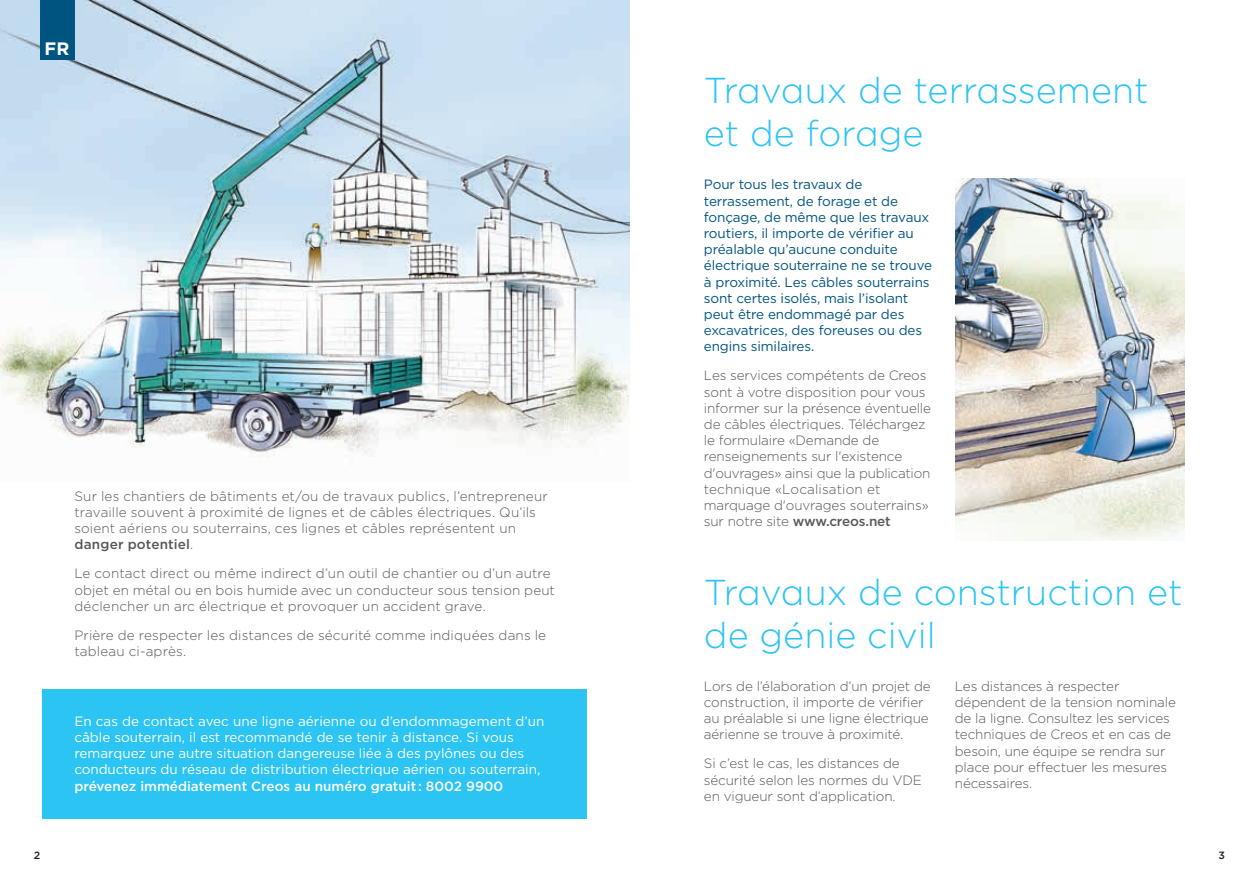
<style>
.page{position:relative;width:1259px;height:893px;background:#fff}
.page>*{position:absolute;margin:0;border:0;box-sizing:border-box;transform-origin:0 0}
.t1{font:300 36px/43.2px "Gotham";color:#2bc4f3}
.t2{font:700 18px "Gotham";color:#fff}
.t3{font:300 13.5px/16.2px "Gotham";letter-spacing:-.01em;color:#57585a}
.t4{font:300 13.5px/16.2px "Gotham";letter-spacing:.01em;color:#57585a}
.t5{font:13.5px/16.2px "Gotham";letter-spacing:-.01em;color:#005480}
.t6{font:13.5px/16.2px "Gotham";color:#fff}
.t7{font:500 10.5px "Gotham";color:#231f20}
.s1{font-weight:500}
</style>
<div class="page">
<div style="left:43px;top:689px;width:544px;height:130px;background:#2bc4f3"></div>
<img style="left:0;top:0;width:629px;height:457px">
<div style="left:40px;top:0;width:34px;height:60px;background:#005480"></div>
<img style="left:955px;top:179px;width:229px;height:361px">
<p class="t2" style="left:45px;top:37px;width:26px">FR</p>
<p class="t4" style="left:74px;top:488px;width:475px">Sur les chantiers de bâtiments et/ou de travaux publics, l’entrepreneur travaille souvent à proximité de lignes et de câbles électriques. Qu’ils soient aériens ou souterrains, ces lignes et câbles représentent un <span class="s1">danger potentiel</span>.</p>
<p class="t4" style="left:74px;top:565px;width:482px">Le contact direct ou même indirect d’un outil de chantier ou d’un autre objet en métal ou en bois humide avec un conducteur sous tension peut déclencher un arc électrique et provoquer un accident grave.</p>
<p class="t4" style="left:74px;top:627px;width:473px">Prière de respecter les distances de sécurité comme indiquées dans le tableau ci-après.</p>
<p class="t7" style="left:34px;top:848px;width:8px">2</p>
<p class="t6" style="left:74px;top:713px;width:471px">En cas de contact avec une ligne aérienne ou d’endommagement d’un câble souterrain, il est recommandé de se tenir à distance. Si vous remarquez une autre situation dangereuse liée à des pylônes ou des conducteurs du réseau de distribution électrique aérien ou souterrain, <span class="s1">prévenez immédiatement Creos au numéro gratuit : 8002 9900</span></p>
<p class="t1" style="left:704px;top:68px;width:446px">Travaux de terrassement et de forage</p>
<p class="t5" style="left:704px;top:176px;width:230px">Pour tous les travaux de terrassement, de forage et de fonçage, de même que les travaux routiers, il importe de vérifier au préalable qu’aucune conduite électrique souterraine ne se trouve à proximité. Les câbles souterrains sont certes isolés, mais l’isolant peut être endommagé par des excavatrices, des foreuses ou des engins similaires.</p>
<p class="t3" style="left:704px;top:367px;width:229px">Les services compétents de Creos sont à votre disposition pour vous informer sur la présence éventuelle de câbles électriques. Téléchargez le formulaire «Demande de renseignements sur l'existence d'ouvrages» ainsi que la publication technique «Localisation et marquage d'ouvrages souterrains» sur notre site <span class="s1">www.creos.net</span></p>
<p class="t1" style="left:704px;top:569px;width:480px">Travaux de construction et de génie civil</p>
<p class="t3" style="left:704px;top:677px;width:228px">Lors de l’élaboration d’un projet de construction, il importe de vérifier au préalable si une ligne électrique aérienne se trouve à proximité.</p>
<p class="t3" style="left:704px;top:755px;width:219px">Si c’est le cas, les distances de sécurité selon les normes du VDE en vigueur sont d’application.</p>
<p class="t3" style="left:955px;top:677px;width:222px">Les distances à respecter dépendent de la tension nominale de la ligne. Consultez les services techniques de Creos et en cas de besoin, une équipe se rendra sur place pour effectuer les mesures nécessaires.</p>
<p class="t7" style="left:1218px;top:848px;width:8px">3</p>
</div>
